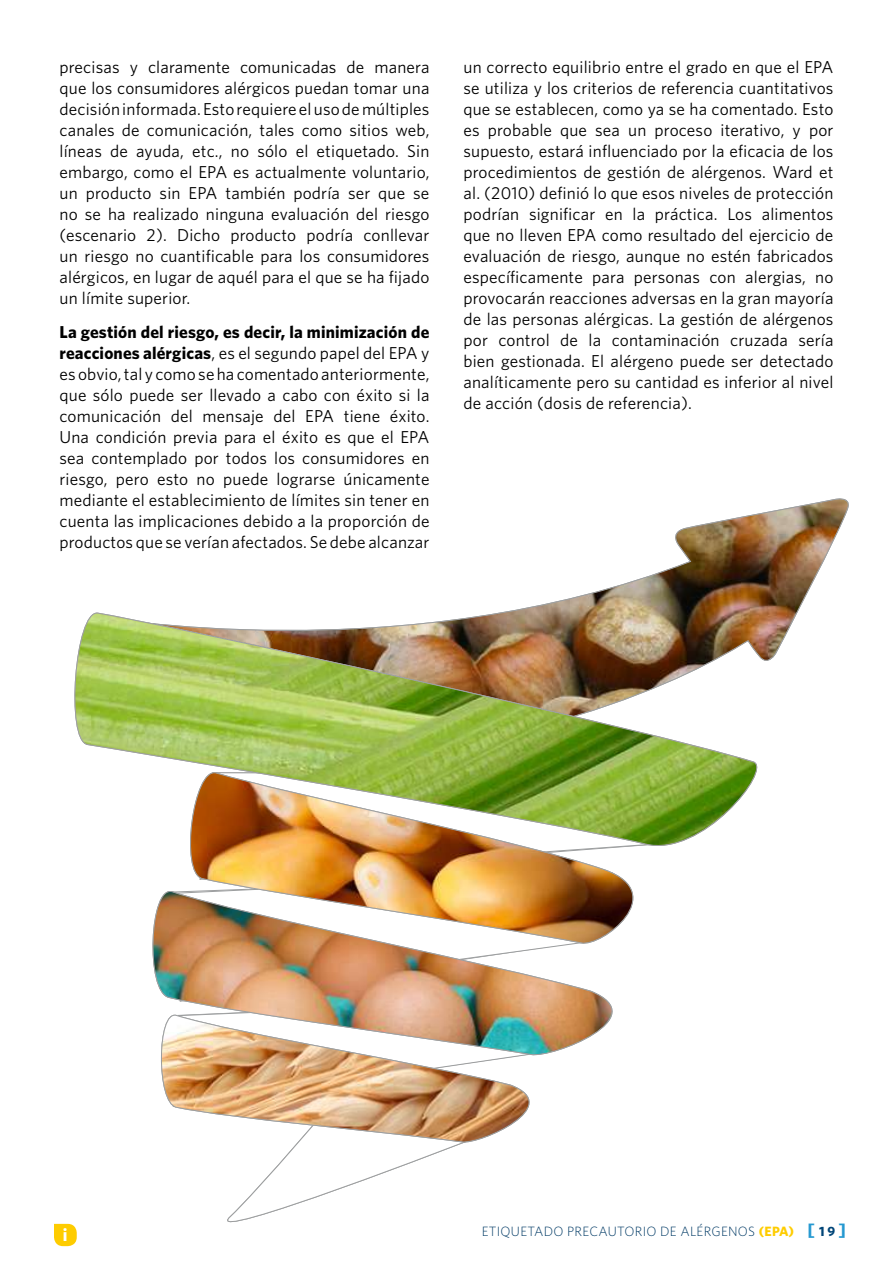
<style>
.page{position:relative;width:893px;height:1263px;background:#fff}
.page>*{position:absolute;margin:0;border:0;box-sizing:border-box;transform-origin:0 0}
.t1{font:700 18px "Whitney";color:#fff}
.t2{font:17.25px/21px "Whitney";letter-spacing:.01em;color:#000;text-align:justify}
.t3{font:300 13.5px "Whitney";letter-spacing:.02em;color:#003a65}
.s1{font-weight:700}
.s2{font-weight:700;color:#fecc00}
.s3{font-weight:700;font-size:18px;color:#2699d1}
.s4{font-weight:700;color:#004577}
</style>
<div class="page">
<svg style="left:54px;top:1224px;width:23px;height:22px"></svg>
<img style="left:520px;top:498px;width:329px;height:161px">
<img style="left:74px;top:609px;width:698px;height:236px">
<img style="left:179px;top:765px;width:491px;height:118px">
<img style="left:152px;top:883px;width:482px;height:165px">
<svg style="left:227px;top:1145px;width:231px;height:78px"></svg>
<img style="left:156px;top:1009px;width:410px;height:136px">
<p class="t2" style="left:60px;top:56px;width:371px">precisas y claramente comunicadas de manera que los consumidores alérgicos puedan tomar una decisión informada. Esto requiere el uso de múltiples canales de comunicación, tales como sitios web, líneas de ayuda, etc., no sólo el etiquetado. Sin embargo, como el EPA es actualmente voluntario, un producto sin EPA también podría ser que se no se ha realizado ninguna evaluación del riesgo (escenario 2). Dicho producto podría conllevar un riesgo no cuantificable para los consumidores alérgicos, en lugar de aquél para el que se ha fijado un límite superior.</p>
<p class="t2" style="left:60px;top:321px;width:371px"><span class="s1">La gestión del riesgo, es decir, la minimización de reacciones alérgicas</span>, es el segundo papel del EPA y es obvio, tal y como se ha comentado anteriormente, que sólo puede ser llevado a cabo con éxito si la comunicación del mensaje del EPA tiene éxito.<br>Una condición previa para el éxito es que el EPA sea contemplado por todos los consumidores en riesgo, pero esto no puede lograrse únicamente mediante el establecimiento de límites sin tener en cuenta las implicaciones debido a la proporción de productos que se verían afectados. Se debe alcanzar</p>
<p class="t2" style="left:463px;top:56px;width:371px">un correcto equilibrio entre el grado en que el EPA se utiliza y los criterios de referencia cuantitativos que se establecen, como ya se ha comentado. Esto es probable que sea un proceso iterativo, y por supuesto, estará influenciado por la eficacia de los procedimientos de gestión de alérgenos. Ward et al. (2010) definió lo que esos niveles de protección podrían significar en la práctica. Los alimentos que no lleven EPA como resultado del ejercicio de evaluación de riesgo, aunque no estén fabricados específicamente para personas con alergias, no provocarán reacciones adversas en la gran mayoría de las personas alérgicas. La gestión de alérgenos por control de la contaminación cruzada sería bien gestionada. El alérgeno puede ser detectado analíticamente pero su cantidad es inferior al nivel de acción (dosis de referencia).</p>
<p class="t1" style="left:63px;top:1222px;width:6px">i</p>
<p class="t3" style="left:482px;top:1222px;width:366px">ETIQUETADO PRECAUTORIO DE ALÉRGENOS <span class="s2">(EPA)</span> <span class="s3">[</span> <span class="s4">1 9</span> <span class="s3">]</span></p>
</div>
